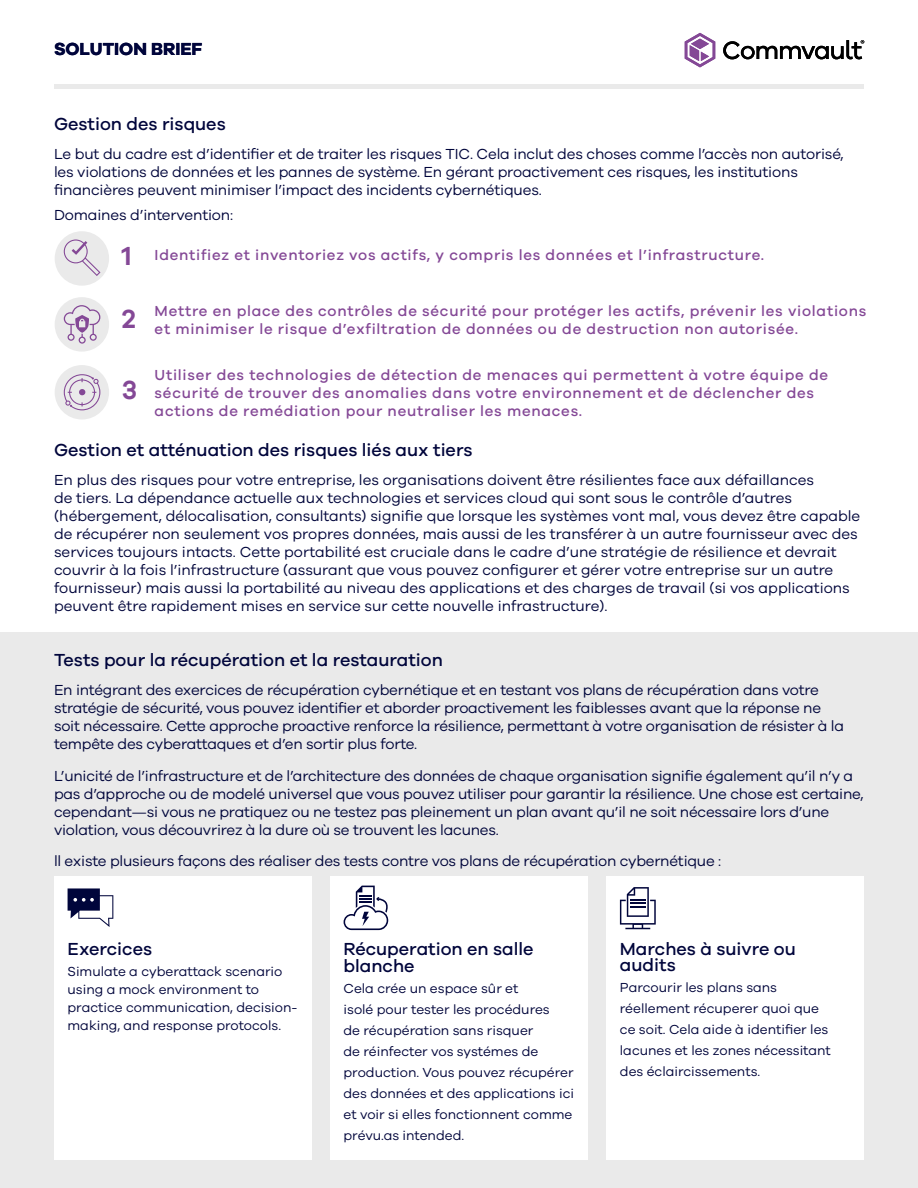
<style>
.page{position:relative;width:918px;height:1188px;background:#fff}
.page>*{position:absolute;margin:0;border:0;box-sizing:border-box;transform-origin:0 0}
.t1{font:600 27px "Galano Grotesque";color:#844896}
.t2{font:500 18px/16.5px "Galano Grotesque";color:#00053b}
.t3{font:700 18px "Galano Grotesque";color:#00053b}
.t4{font:15px/18px "Galano Grotesque";letter-spacing:-.01em;color:#00053b}
.t5{font:500 15px/18px "Galano Grotesque";letter-spacing:.05em;color:#844896}
.t6{font:13.5px/21px "Galano Grotesque";color:#00053b}
</style>
<div class="page">
<div style="left:0;top:633px;width:918px;height:555px;background:#eaeaea"></div>
<div style="left:54px;top:84px;width:810px;height:5px;background:#eaeaea"></div>
<svg style="left:685px;top:33px;width:30px;height:34px"></svg>
<svg style="left:723px;top:40px;width:141px;height:19px"></svg>
<div style="left:55px;top:876px;width:257px;height:284px;background:#fff"></div>
<div style="left:331px;top:876px;width:257px;height:284px;background:#fff"></div>
<div style="left:607px;top:876px;width:257px;height:284px;background:#fff"></div>
<svg style="left:344px;top:886px;width:44px;height:44px"></svg>
<svg style="left:68px;top:888px;width:45px;height:39px"></svg>
<svg style="left:620px;top:887px;width:36px;height:42px"></svg>
<div style="left:55px;top:231px;width:54px;height:55px;background:#eaeaea;border-radius:50%"></div>
<div style="left:55px;top:297px;width:54px;height:55px;background:#eaeaea;border-radius:50%"></div>
<div style="left:55px;top:365px;width:54px;height:55px;background:#eaeaea;border-radius:50%"></div>
<svg style="left:64px;top:305px;width:36px;height:39px"></svg>
<svg style="left:64px;top:374px;width:36px;height:36px"></svg>
<svg style="left:64px;top:239px;width:36px;height:37px"></svg>
<p class="t3" style="left:54px;top:38px;width:150px">SOLUTION BRIEF</p>
<p class="t2" style="left:54px;top:115px;width:173px">Gestion des risques</p>
<p class="t4" style="left:54px;top:145px;width:791px">Le but du cadre est d’identifier et de traiter les risques TIC. Cela inclut des choses comme l’accès non autorisé, les violations de données et les pannes de système. En gérant proactivement ces risques, les institutions financières peuvent minimiser l’impact des incidents cybernétiques.</p>
<p class="t4" style="left:54px;top:206px;width:181px">Domaines d’intervention:</p>
<h1 class="t1" style="left:122px;top:239px;width:11px">1</h1>
<h1 class="t1" style="left:122px;top:303px;width:16px">2</h1>
<h1 class="t1" style="left:122px;top:374px;width:17px">3</h1>
<p class="t5" style="left:155px;top:246px;width:611px">Identifiez et inventoriez vos actifs, y compris les données et l’infrastructure.</p>
<p class="t5" style="left:155px;top:301px;width:713px">Mettre en place des contrôles de sécurité pour protéger les actifs, prévenir les violations et minimiser le risque d’exfiltration de données ou de destruction non autorisée.</p>
<p class="t5" style="left:155px;top:366px;width:675px">Utiliser des technologies de détection de menaces qui permettent à votre équipe de sécurité de trouver des anomalies dans votre environnement et de déclencher des actions de remédiation pour neutraliser les menaces.</p>
<p class="t2" style="left:54px;top:441px;width:420px">Gestion et atténuation des risques liés aux tiers</p>
<p class="t4" style="left:54px;top:470px;width:808px">En plus des risques pour votre entreprise, les organisations doivent être résilientes face aux défaillances<br>de tiers. La dépendance actuelle aux technologies et services cloud qui sont sous le contrôle d’autres (hébergement, délocalisation, consultants) signifie que lorsque les systèmes vont mal, vous devez être capable de récupérer non seulement vos propres données, mais aussi de les transférer à un autre fournisseur avec des services toujours intacts. Cette portabilité est cruciale dans le cadre d’une stratégie de résilience et devrait couvrir à la fois l’infrastructure (assurant que vous pouvez configurer et gérer votre entreprise sur un autre fournisseur) mais aussi la portabilité au niveau des applications et des charges de travail (si vos applications peuvent être rapidement mises en service sur cette nouvelle infrastructure).</p>
<p class="t2" style="left:54px;top:651px;width:390px">Tests pour la récupération et la restauration</p>
<p class="t4" style="left:54px;top:681px;width:792px">En intégrant des exercices de récupération cybernétique et en testant vos plans de récupération dans votre stratégie de sécurité, vous pouvez identifier et aborder proactivement les faiblesses avant que la réponse ne soit nécessaire. Cette approche proactive renforce la résilience, permettant à votre organisation de résister à la tempête des cyberattaques et d’en sortir plus forte.</p>
<p class="t4" style="left:54px;top:766px;width:811px">L’unicité de l’infrastructure et de l’architecture des données de chaque organisation signifie également qu’il n’y a pas d’approche ou de modelé universel que vous pouvez utiliser pour garantir la résilience. Une chose est certaine, cependant—si vous ne pratiquez ou ne testez pas pleinement un plan avant qu’il ne soit nécessaire lors d’une violation, vous découvrirez à la dure où se trouvent les lacunes.</p>
<p class="t4" style="left:54px;top:852px;width:669px">ll existe plusieurs façons des réaliser des tests contre vos plans de récupération cybernétique :</p>
<p class="t2" style="left:68px;top:940px;width:86px">Exercices</p>
<p class="t6" style="left:68px;top:962px;width:231px;line-height:18px">Simulate a cyberattack scenario using a mock environment to practice communication, decision&shy;making, and response protocols.</p>
<p class="t2" style="left:344px;top:940px;width:192px">Récuperation en salle blanche</p>
<p class="t6" style="left:344px;top:977px;width:232px">Cela crée un espace sûr et<br>isolé pour tester les procédures<br>de récupération sans risquer<br>de réinfecter vos systémes de production. Vous pouvez récupérer des données et des applications ici et voir si elles fonctionnent comme prévu.as intended.</p>
<p class="t2" style="left:620px;top:940px;width:178px">Marches à suivre ou audits</p>
<p class="t6" style="left:620px;top:977px;width:212px">Parcourir les plans sans réellement récuperer quoi que ce soit. Cela aide à identifier les lacunes et les zones nécessitant des éclaircissements.</p>
</div>
